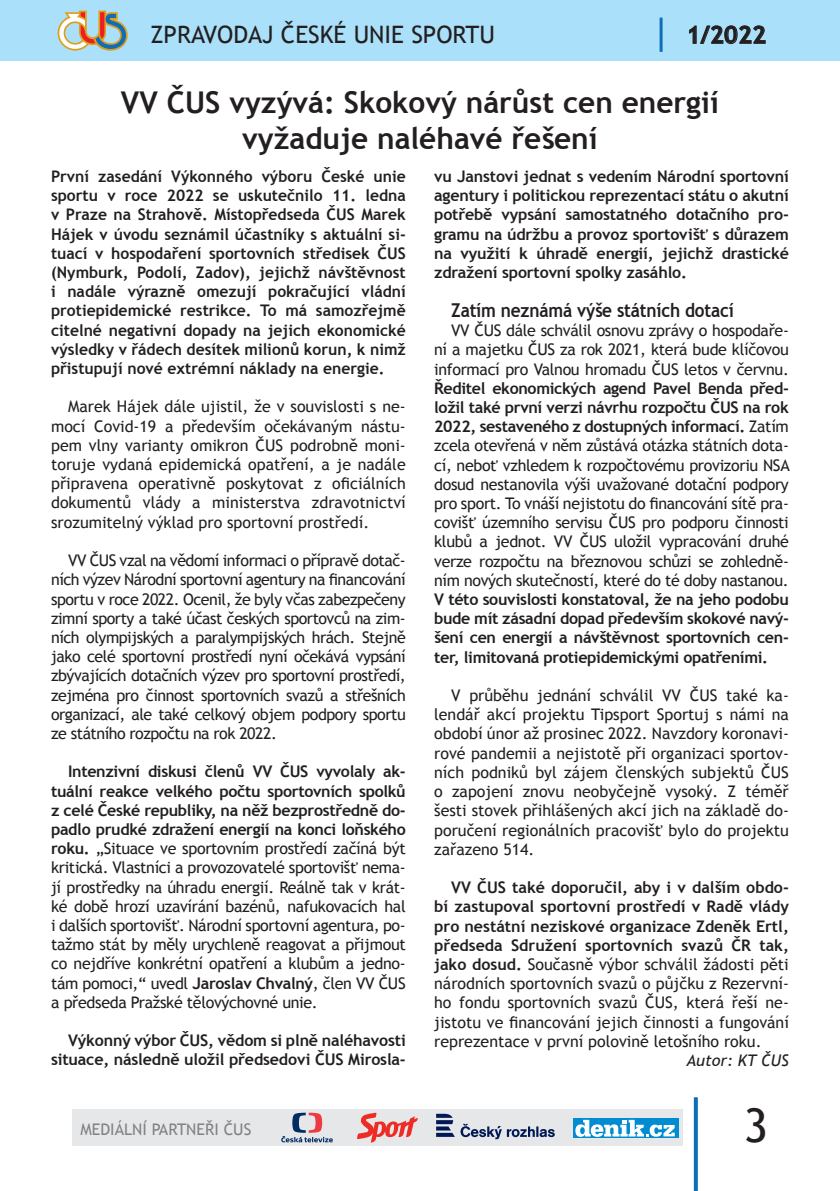
<style>
.page{position:relative;width:840px;height:1191px;background:#fff}
.page>*{position:absolute;margin:0;border:0;box-sizing:border-box;transform-origin:0 0}
.t1{font:46.4px "Trebuchet MS";color:#231f20}
.titulek{font:700 30px/36px "Trebuchet MS";color:#231f20;text-align:center}
.t2{font:24px "Trebuchet MS";color:#231f20}
.t3{font:700 24px "Trebuchet MS";color:#231f20}
.text{font:700 19.2px "Trebuchet MS";letter-spacing:-.01em;color:#231f20;scale:.9 1}
.text-2{font:16px/19.2px "Trebuchet MS";letter-spacing:-.01em;color:#231f20;text-align:justify}
.text-3{font:700 16px/19.2px "Trebuchet MS";letter-spacing:-.01em;color:#231f20;text-align:justify}
.t4{font:16px "Trebuchet MS";color:#808285}
.text-4{font:italic 16px "Trebuchet MS";color:#231f20}
.s1{font-weight:700}
</style>
<div class="page">
<div style="left:0;top:0;width:839px;height:61px;background:#aae0f9"></div>
<svg style="left:58px;top:11px;width:70px;height:40px"></svg>
<svg style="left:689px;top:25px;width:76px;height:19px"></svg>
<hr style="left:659px;top:18px;width:3px;height:34px;background:#0f6eb8">
<svg style="left:693px;top:1097px;width:4px;height:94px"></svg>
<div style="left:72px;top:1109px;width:609px;height:36px;background:#e6e7e9"></div>
<svg style="left:357px;top:1112px;width:60px;height:30px"></svg>
<svg style="left:281px;top:1112px;width:52px;height:30px"></svg>
<svg style="left:436px;top:1113px;width:18px;height:23px"></svg>
<svg style="left:460px;top:1123px;width:94px;height:16px"></svg>
<svg style="left:573px;top:1118px;width:104px;height:20px"></svg>
<svg style="left:575px;top:1119px;width:99px;height:17px;background:#7ac3e6"></svg>
<p class="t2" style="left:150px;top:21px;width:346px">ZPRAVODAJ ČESKÉ UNIE SPORTU</p>
<p class="t3" style="left:686px;top:20px;width:81px">1/2022</p>
<p class="titulek" style="left:121px;top:84px;width:599px">VV ČUS vyzývá: Skokový nárůst cen energií vyžaduje naléhavé řešení</p>
<p class="text-3" style="left:51px;top:167px;width:356px">První zasedání Výkonného výboru České unie sportu v roce 2022 se uskutečnilo 11. ledna v Praze na Strahově. Místopředseda ČUS Marek Hájek v úvodu seznámil účastníky s aktuální si&shy;tuací v hospodaření sportovních středisek ČUS (Nymburk, Podolí, Zadov), jejichž návštěvnost i nadále výrazně omezují pokračující vládní protiepidemické restrikce. To má samozřejmě citelné negativní dopady na jejich ekonomické výsledky v řádech desítek milionů korun, k nimž přistupují nové extrémní náklady na energie.</p>
<p class="text-2" style="left:51px;top:397px;width:356px;text-indent:17px">Marek Hájek dále ujistil, že v souvislosti s ne&shy;mocí Covid-19 a především očekávaným nástu&shy;pem vlny varianty omikron ČUS podrobně moni&shy;toruje vydaná epidemická opatření, a je nadále připravena operativně poskytovat z oficiálních dokumentů vlády a ministerstva zdravotnictví srozumitelný výklad pro sportovní prostředí.</p>
<p class="text-2" style="left:51px;top:551px;width:356px;text-indent:17px">VV ČUS vzal na vědomí informaci o přípravě dotač&shy;ních výzev Národní sportovní agentury na financování sportu v roce 2022. Ocenil, že byly včas zabezpečeny zimní sporty a také účast českých sportovců na zim&shy;ních olympijských a paralympijských hrách. Stejně jako celé sportovní prostředí nyní očekává vypsání zbývajících dotačních výzev pro sportovní prostředí, zejména pro činnost sportovních svazů a střešních organizací, ale také celkový objem podpory sportu ze státního rozpočtu na rok 2022.</p>
<p class="text-2" style="left:51px;top:762px;width:356px;text-indent:17px"><span class="s1">Intenzivní diskusi členů VV ČUS vyvolaly ak&shy;tuální reakce velkého počtu sportovních spolků z celé České republiky, na něž bezprostředně do&shy;padlo prudké zdražení energií na konci loňského roku.</span> „Situace ve sportovním prostředí začíná být kritická. Vlastníci a provozovatelé sportovišť nema&shy;jí prostředky na úhradu energií. Reálně tak v krát&shy;ké době hrozí uzavírání bazénů, nafukovacích hal i dalších sportovišť. Národní sportovní agentura, po&shy;tažmo stát by měly urychleně reagovat a přijmout co nejdříve konkrétní opatření a klubům a jedno&shy;tám pomoci,“ uvedl <span class="s1">Jaroslav Chvalný</span>, člen VV ČUS a předseda Pražské tělovýchovné unie.</p>
<p class="text-3" style="left:51px;top:1031px;width:356px;text-align:right">Výkonný výbor ČUS, vědom si plně naléhavosti situace, následně uložil předsedovi ČUS Mirosla-</p>
<p class="text-3" style="left:434px;top:167px;width:356px">vu Janstovi jednat s vedením Národní sportovní agentury i politickou reprezentací státu o akutní potřebě vypsání samostatného dotačního pro&shy;gramu na údržbu a provoz sportovišť s důrazem na využití k úhradě energií, jejichž drastické zdražení sportovní spolky zasáhlo.</p>
<p class="text" style="left:451px;top:298px;width:315px">Zatím neznámá výše státních dotací</p>
<p class="text-2" style="left:434px;top:321px;width:357px;text-indent:17px">VV ČUS dále schválil osnovu zprávy o hospodaře&shy;ní a majetku ČUS za rok 2021, která bude klíčovou informací pro Valnou hromadu ČUS letos v červnu.<br><span class="s1">Ředitel ekonomických agend Pavel Benda před&shy;ložil také první verzi návrhu rozpočtu ČUS na rok 2022, sestaveného z dostupných informací.</span> Zatím zcela otevřená v něm zůstává otázka státních dota&shy;cí, neboť vzhledem k rozpočtovému provizoriu NSA dosud nestanovila výši uvažované dotační podpory pro sport. To vnáší nejistotu do financování sítě pra&shy;covišť územního servisu ČUS pro podporu činnosti klubů a jednot. VV ČUS uložil vypracování druhé verze rozpočtu na březnovou schůzi se zohledně&shy;ním nových skutečností, které do té doby nastanou.<br><span class="s1">V této souvislosti konstatoval, že na jeho podobu bude mít zásadní dopad především skokové navý&shy;šení cen energií a návštěvnost sportovních cen&shy;ter, limitovaná protiepidemickými opatřeními.</span></p>
<p class="text-2" style="left:434px;top:686px;width:356px;text-indent:17px">V průběhu jednání schválil VV ČUS také ka&shy;lendář akcí projektu Tipsport Sportuj s námi na období únor až prosinec 2022. Navzdory koronavi&shy;rové pandemii a nejistotě při organizaci sportov&shy;ních podniků byl zájem členských subjektů ČUS o zapojení znovu neobyčejně vysoký. Z téměř šesti stovek přihlášených akcí jich na základě do&shy;poručení regionálních pracovišť bylo do projektu zařazeno 514.</p>
<p class="text-2" style="left:434px;top:878px;width:356px;text-indent:17px"><span class="s1">VV ČUS také doporučil, aby i v dalším obdo&shy;bí zastupoval sportovní prostředí v Radě vlády pro nestátní neziskové organizace Zdeněk Ertl, předseda Sdružení sportovních svazů ČR tak, jako dosud.</span> Současně výbor schválil žádosti pěti národních sportovních svazů o půjčku z Rezervní&shy;ho fondu sportovních svazů ČUS, která řeší ne&shy;jistotu ve financování jejich činnosti a fungování reprezentace v první polovině letošního roku.</p>
<p class="text-4" style="left:686px;top:1050px;width:104px">Autor: KT ČUS</p>
<p class="t4" style="left:80px;top:1119px;width:172px">MEDIÁLNÍ PARTNEŘI ČUS</p>
<p class="t1" style="left:743px;top:1098px;width:26px">3</p>
</div>
